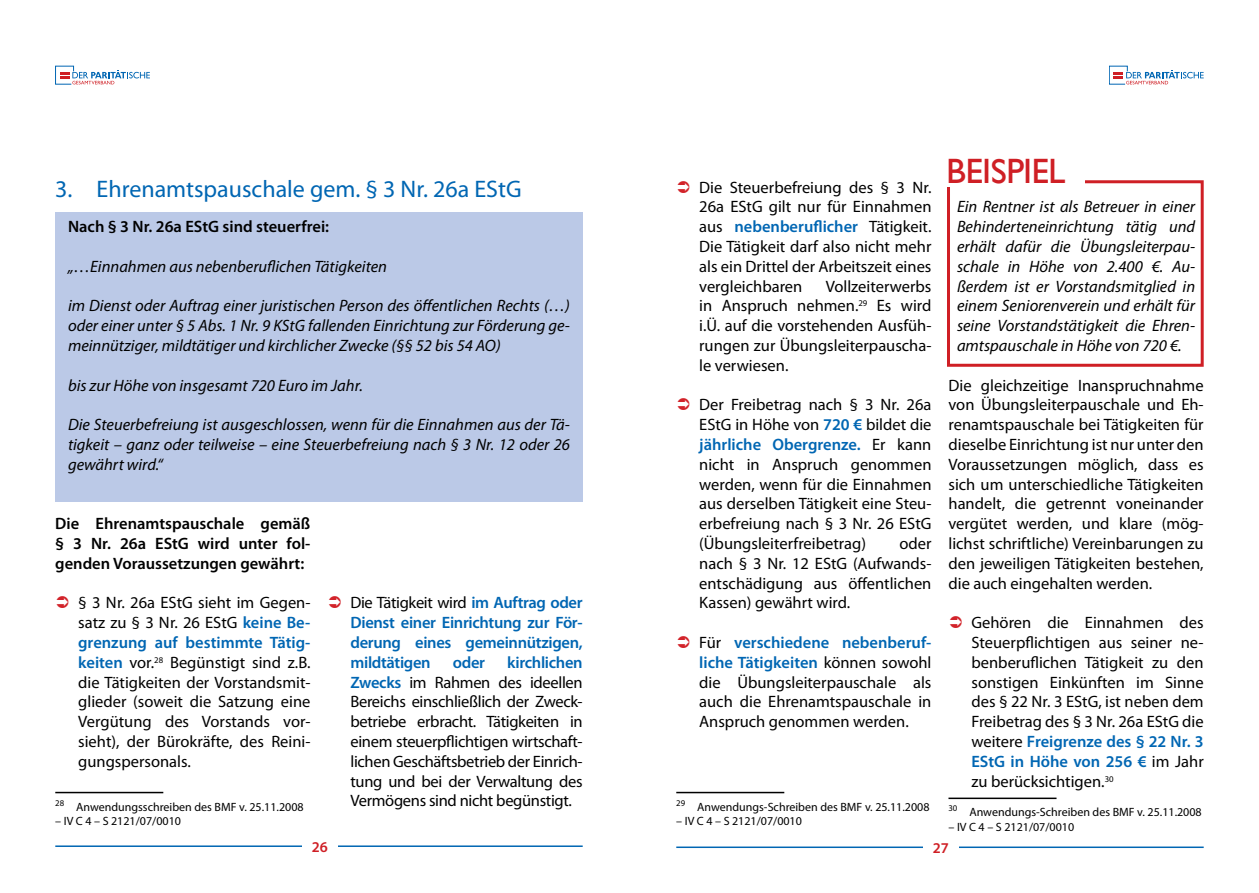
<style>
.page{position:relative;width:1259px;height:893px;background:#fff}
.page>*{position:absolute;margin:0;border:0;box-sizing:border-box;transform-origin:0 0}
.t1{font:500 36px "Chantilly";letter-spacing:-.02em;color:#cf1f25}
.t2{font:24px "Myriad Pro";color:#0066b3}
.t3{font:16.5px/19.8px "Myriad Pro";color:#000;text-align:justify}
.t4{font:italic 16.5px/19.8px "Myriad Pro";color:#000;text-align:justify}
.t5{font:600 16.5px/19.8px "Myriad Pro";color:#000;text-align:justify}
.t6{font:600 16.5px/19.8px "Myriad Pro";letter-spacing:-.02em;color:#0066b3;text-align:justify}
.t7{font:600 15px "Myriad Pro";color:#cf1f25}
.t8{font:12px "Myriad Pro";color:#000}
.s1{font-weight:600;color:#0066b3}
.s2{font-weight:400;color:#000}
</style>
<div class="page">
<hr style="left:55px;top:845px;width:528px;height:2px;background:#0066b3">
<div style="left:302px;top:840px;width:36px;height:26px;background:#fff"></div>
<hr style="left:676px;top:846px;width:527px;height:2px;background:#0066b3">
<div style="left:923px;top:841px;width:35px;height:26px;background:#fff"></div>
<svg style="left:55px;top:66px;width:95px;height:18px"></svg>
<svg style="left:1109px;top:66px;width:94px;height:18px"></svg>
<hr style="left:676px;top:792px;width:108px;height:1px;background:#000">
<hr style="left:948px;top:798px;width:108px;height:1px;background:#000">
<div style="left:947px;top:180px;width:256px;height:187px;border:3px solid #cf1f25"></div>
<div style="left:946px;top:152px;width:138px;height:35px;background:#fff"></div>
<hr style="left:55px;top:792px;width:108px;height:1px;background:#000">
<div style="left:55px;top:212px;width:528px;height:290px;background:#bbc9e7"></div>
<h2 class="t2" style="left:55px;top:174px;width:468px">3. Ehrenamtspauschale gem. § 3 Nr. 26a EStG</h2>
<p class="t5" style="left:68px;top:216px;width:263px">Nach § 3 Nr. 26a EStG sind steuerfrei:</p>
<p class="t4" style="left:68px;top:256px;width:320px">„…Einnahmen aus nebenberuflichen Tätigkeiten</p>
<p class="t4" style="left:68px;top:296px;width:503px">im Dienst oder Auftrag einer juristischen Person des öffentlichen Rechts (…) oder einer unter § 5 Abs. 1 Nr. 9 KStG fallenden Einrichtung zur Förderung ge&shy;meinnütziger, mildtätiger und kirchlicher Zwecke (§§ 52 bis 54 AO)</p>
<p class="t4" style="left:68px;top:375px;width:296px">bis zur Höhe von insgesamt 720 Euro im Jahr.</p>
<p class="t4" style="left:68px;top:415px;width:503px">Die Steuerbefreiung ist ausgeschlossen, wenn für die Einnahmen aus der Tä&shy;tigkeit – ganz oder teilweise – eine Steuerbefreiung nach § 3 Nr. 12 oder 26 gewährt wird.“</p>
<p class="t5" style="left:55px;top:513px;width:257px">Die Ehrenamtspauschale gemäß § 3 Nr. 26a EStG wird unter fol&shy;genden Voraussetzungen gewährt:</p>
<p class="t3" style="left:78px;top:593px;width:234px">§ 3 Nr. 26a EStG sieht im Gegen&shy;satz zu § 3 Nr. 26 EStG <span class="s1">keine Be&shy;grenzung auf bestimmte Tätig&shy;keiten</span> vor.<sup>28</sup> Begünstigt sind z.B. die Tätigkeiten der Vorstandsmit&shy;glieder (soweit die Satzung eine Vergütung des Vorstands vor&shy;sieht), der Bürokräfte, des Reini&shy;gungspersonals.</p>
<p class="t8" style="left:55px;top:799px;width:250px"><sup>28</sup> Anwendungsschreiben des BMF v. 25.11.2008</p>
<p class="t8" style="left:55px;top:813px;width:127px">– IV C 4 – S 2121/07/0010</p>
<p class="t6" style="left:350px;top:593px;width:234px"><span class="s2">Die Tätigkeit wird</span> im Auftrag oder Dienst einer Einrichtung zur För&shy;derung eines gemeinnützigen, mildtätigen</p>
<p class="t3" style="left:350px;top:652px;width:234px;text-indent:157px"><span class="s1">kirchlichen Zwecks</span> im Rahmen des ideellen Bereichs einschließlich der Zweck&shy;betriebe erbracht. Tätigkeiten in einem steuerpflichtigen wirtschaft&shy;lichen Geschäftsbetrieb der Einrich&shy;tung und bei der Verwaltung des Vermögens sind nicht begünstigt.</p>
<p class="t6" style="left:453px;top:652px;width:34px">oder</p>
<p class="t3" style="left:699px;top:177px;width:234px">Die Steuerbefreiung des § 3 Nr.<br>26a EStG gilt nur für Einnahmen aus <span class="s1">nebenberuflicher</span> Tätigkeit.<br>Die Tätigkeit darf also nicht mehr als ein Drittel der Arbeitszeit eines vergleichbaren</p>
<p class="t3" style="left:699px;top:276px;width:234px;text-indent:127px">Vollzeiterwerbs in Anspruch nehmen.<sup>29</sup> Es wird i.Ü. auf die vorstehenden Ausfüh&shy;rungen zur Übungsleiterpauscha&shy;le verwiesen.</p>
<p class="t3" style="left:699px;top:395px;width:234px">Der Freibetrag nach § 3 Nr. 26a EStG in Höhe von <span class="s1">720 €</span> bildet die <span class="s1">jährliche Obergrenze.</span> Er kann nicht in Anspruch genommen werden, wenn für die Einnahmen aus derselben Tätigkeit eine Steu&shy;erbefreiung nach § 3 Nr. 26 EStG (Übungsleiterfreibetrag)</p>
<p class="t3" style="left:699px;top:533px;width:234px;text-indent:200px">oder nach § 3 Nr. 12 EStG (Aufwands&shy;entschädigung aus öffentlichen Kassen) gewährt wird.</p>
<p class="t3" style="left:699px;top:632px;width:234px">Für <span class="s1">verschiedene nebenberuf&shy;liche Tätigkeiten</span> können sowohl die Übungsleiterpauschale als auch die Ehrenamtspauschale in Anspruch genommen werden.</p>
<p class="t8" style="left:676px;top:799px;width:255px"><sup>29</sup> Anwendungs-Schreiben des BMF v. 25.11.2008</p>
<p class="t8" style="left:676px;top:813px;width:127px">– IV C 4 – S 2121/07/0010</p>
<h1 class="t1" style="left:946px;top:152px;width:121px">BEISPIEL</h1>
<p class="t4" style="left:957px;top:197px;width:240px">Ein Rentner ist als Betreuer in einer Behinderteneinrichtung tätig und erhält dafür die Übungsleiterpau&shy;schale in Höhe von 2.400 €. Au&shy;ßerdem ist er Vorstandsmitglied in einem Seniorenverein und erhält für seine Vorstandstätigkeit die Ehren&shy;amtspauschale in Höhe von 720 €.</p>
<p class="t3" style="left:948px;top:375px;width:257px">Die gleichzeitige Inanspruchnahme von Übungsleiterpauschale und Eh&shy;renamtspauschale bei Tätigkeiten für dieselbe Einrichtung ist nur unter den Voraussetzungen möglich, dass es sich um unterschiedliche Tätigkeiten handelt, die getrennt voneinander vergütet werden, und klare (mög&shy;lichst schriftliche) Vereinbarungen zu den jeweiligen Tätigkeiten bestehen, die auch eingehalten werden.</p>
<p class="t3" style="left:971px;top:613px;width:234px">Gehören die Einnahmen des Steuerpflichtigen aus seiner ne&shy;benberuflichen Tätigkeit zu den sonstigen Einkünften im Sinne des § 22 Nr. 3 EStG, ist neben dem Freibetrag des § 3 Nr. 26a EStG die weitere <span class="s1">Freigrenze des § 22 Nr. 3<br>EStG in Höhe von 256 €</span> im Jahr zu berücksichtigen.<sup>30</sup></p>
<p class="t8" style="left:948px;top:805px;width:255px"><sup>30</sup> Anwendungs-Schreiben des BMF v. 25.11.2008</p>
<p class="t8" style="left:948px;top:819px;width:127px">– IV C 4 – S 2121/07/0010</p>
<p class="t7" style="left:312px;top:837px;width:18px">26</p>
<p class="t7" style="left:932px;top:838px;width:18px">27</p>
</div>
